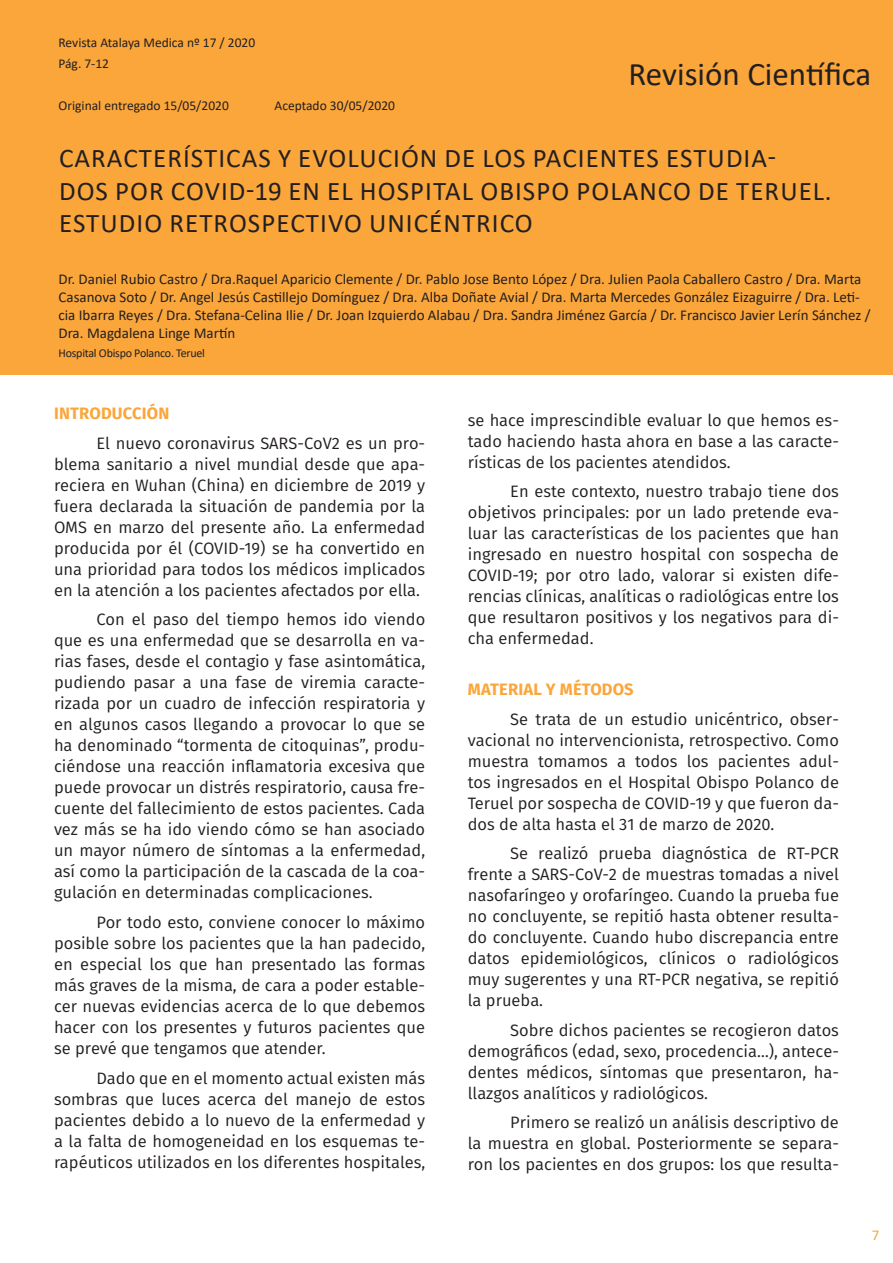
<style>
.page{position:relative;width:893px;height:1263px;background:#fff}
.page>*{position:absolute;margin:0;border:0;box-sizing:border-box;transform-origin:0 0}
.t1{font:33px "Calibri";color:#231f20}
.Encabezado_articulos{font:27px/32.4px "Calibri";letter-spacing:.04em;color:#231f20}
.Texto{font:16.5px/21px "Fira Sans";color:#231f20;text-align:justify}
.encabezado{font:700 16.5px "Fira Sans";letter-spacing:.01em;color:#faa63b}
.Encabezado_articulos-2{font:15px/18px "Calibri";color:#231f20}
.t2{font:15px "Calibri";color:#faa63b}
.t3{font:13.5px "Calibri";color:#231f20}
.Encabezado_articulos-3{font:12px "Calibri";letter-spacing:-.02em;color:#231f20}
</style>
<div class="page">
<div style="left:0;top:0;width:893px;height:375px;background:#faa63b"></div>
<p class="t3" style="left:58px;top:33px;width:198px">Revista Atalaya Medica nº 17 / 2020</p>
<p class="t3" style="left:58px;top:54px;width:52px">Pág. 7-12</p>
<p class="t3" style="left:58px;top:96px;width:172px">Original entregado 15/05/2020</p>
<p class="t3" style="left:274px;top:96px;width:122px">Aceptado 30/05/2020</p>
<p class="t1" style="left:629px;top:51px;width:244px">Revisión Científica</p>
<p class="Encabezado_articulos" style="left:59px;top:141px;width:774px">CARACTERÍSTICAS Y EVOLUCIÓN DE LOS PACIENTES ESTUDIA-<br>DOS POR COVID-19 EN EL HOSPITAL OBISPO POLANCO DE TERUEL.<br>ESTUDIO RETROSPECTIVO UNICÉNTRICO</p>
<p class="Encabezado_articulos-2" style="left:58px;top:269px;width:814px">Dr. Daniel Rubio Castro / Dra.Raquel Aparicio Clemente / Dr. Pablo Jose Bento López / Dra. Julien Paola Caballero Castro / Dra. Marta Casanova Soto / Dr. Angel Jesús Castillejo Domínguez / Dra. Alba Doñate Avial / Dra. Marta Mercedes González Eizaguirre / Dra. Leti&shy;cia Ibarra Reyes / Dra. Stefana-Celina Ilie / Dr. Joan Izquierdo Alabau / Dra. Sandra Jiménez García / Dr. Francisco Javier Lerín Sánchez / Dra. Magdalena Linge Martín</p>
<p class="Encabezado_articulos-3" style="left:58px;top:344px;width:148px">Hospital Obispo Polanco. Teruel</p>
<p class="encabezado" style="left:54px;top:400px;width:117px">INTRODUCCIÓN</p>
<p class="Texto" style="left:54px;top:432px;width:373px;text-indent:43px">El nuevo coronavirus SARS-CoV2 es un pro&shy;blema sanitario a nivel mundial desde que apa&shy;reciera en Wuhan (China) en diciembre de 2019 y fuera declarada la situación de pandemia por la OMS en marzo del presente año. La enfermedad producida por él (COVID-19) se ha convertido en una prioridad para todos los médicos implicados en la atención a los pacientes afectados por ella.</p>
<p class="Texto" style="left:54px;top:609px;width:373px;text-indent:43px">Con el paso del tiempo hemos ido viendo que es una enfermedad que se desarrolla en va&shy;rias fases, desde el contagio y fase asintomática, pudiendo pasar a una fase de viremia caracte&shy;rizada por un cuadro de infección respiratoria y en algunos casos llegando a provocar lo que se ha denominado “tormenta de citoquinas”, produ&shy;ciéndose una reacción inflamatoria excesiva que puede provocar un distrés respiratorio, causa fre&shy;cuente del fallecimiento de estos pacientes. Cada vez más se ha ido viendo cómo se han asociado un mayor número de síntomas a la enfermedad, así como la participación de la cascada de la coa&shy;gulación en determinadas complicaciones.</p>
<p class="Texto" style="left:54px;top:911px;width:373px;text-indent:43px">Por todo esto, conviene conocer lo máximo posible sobre los pacientes que la han padecido, en especial los que han presentado las formas más graves de la misma, de cara a poder estable&shy;cer nuevas evidencias acerca de lo que debemos hacer con los presentes y futuros pacientes que se prevé que tengamos que atender.</p>
<p class="Texto" style="left:54px;top:1067px;width:373px;text-indent:43px">Dado que en el momento actual existen más sombras que luces acerca del manejo de estos pacientes debido a lo nuevo de la enfermedad y a la falta de homogeneidad en los esquemas te&shy;rapéuticos utilizados en los diferentes hospitales,</p>
<p class="Texto" style="left:468px;top:409px;width:373px">se hace imprescindible evaluar lo que hemos es&shy;tado haciendo hasta ahora en base a las caracte&shy;rísticas de los pacientes atendidos.</p>
<p class="Texto" style="left:468px;top:481px;width:373px;text-indent:43px">En este contexto, nuestro trabajo tiene dos objetivos principales: por un lado pretende eva&shy;luar las características de los pacientes que han ingresado en nuestro hospital con sospecha de COVID-19; por otro lado, valorar si existen dife&shy;rencias clínicas, analíticas o radiológicas entre los que resultaron positivos y los negativos para di&shy;cha enfermedad.</p>
<p class="encabezado" style="left:468px;top:675px;width:167px">MATERIAL Y MÉTODOS</p>
<p class="Texto" style="left:468px;top:708px;width:373px;text-indent:43px">Se trata de un estudio unicéntrico, obser&shy;vacional no intervencionista, retrospectivo. Como muestra tomamos a todos los pacientes adul&shy;tos ingresados en el Hospital Obispo Polanco de Teruel por sospecha de COVID-19 y que fueron da&shy;dos de alta hasta el 31 de marzo de 2020.</p>
<p class="Texto" style="left:468px;top:842px;width:373px;text-indent:43px">Se realizó prueba diagnóstica de RT-PCR frente a SARS-CoV-2 de muestras tomadas a nivel nasofaríngeo y orofaríngeo. Cuando la prueba fue no concluyente, se repitió hasta obtener resulta&shy;do concluyente. Cuando hubo discrepancia entre datos epidemiológicos, clínicos o radiológicos muy sugerentes y una RT-PCR negativa, se repitió la prueba.</p>
<p class="Texto" style="left:468px;top:1019px;width:373px;text-indent:43px">Sobre dichos pacientes se recogieron datos demográficos (edad, sexo, procedencia…), antece&shy;dentes médicos, síntomas que presentaron, ha&shy;llazgos analíticos y radiológicos.</p>
<p class="Texto" style="left:468px;top:1111px;width:373px;text-indent:43px">Primero se realizó un análisis descriptivo de la muestra en global. Posteriormente se separa&shy;ron los pacientes en dos grupos: los que resulta-</p>
<p class="t2" style="left:872px;top:1224px;width:9px">7</p>
</div>
